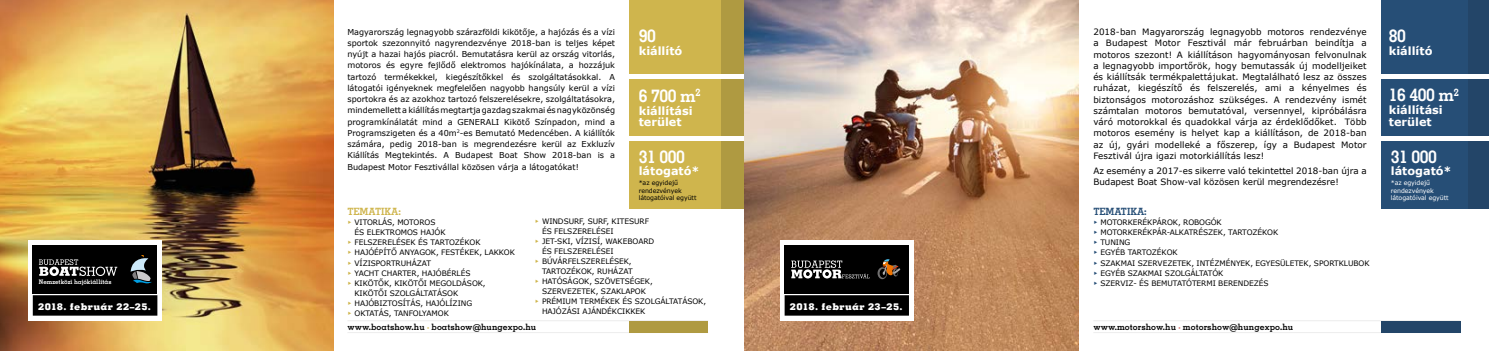
<style>
.page{position:relative;width:1489px;height:351px;background:#fff}
.page>*{position:absolute;margin:0;border:0;box-sizing:border-box;transform-origin:0 0}
.t1{font:700 17.5px "Memphis LT Pro";letter-spacing:-.025em;color:#fff}
.t2{font:700 11.25px/11.2px "Verdana";color:#fff}
.t3{font:700 10px "Memphis LT Pro";color:#cfb54d}
.t4{font:700 10px "Memphis LT Pro";color:#264e76}
.t5{font:800 9.38px "Memphis LT Pro";letter-spacing:.03em;color:#fff}
.t6{font:8.75px/11.2px "Verdana";color:#000;text-align:justify}
.t7{font:700 8.75px "Memphis LT Pro";letter-spacing:.01em;color:#000}
.t8{font:8.12px/11.2px "Verdana";color:#000;text-align:justify}
.t9{font:7.5px/10px "Verdana";letter-spacing:-.01em;color:#000}
.t10{font:6.25px/7.5px "Verdana";letter-spacing:-.01em;color:#000}
.t11{font:6.25px/7.5px "Verdana";letter-spacing:-.01em;color:#fff}
.t12{font:700 6.25px "Memphis LT Pro";color:#fff}
.s1{font-family:"Audi Type";color:#cfb54d}
.s2{color:#cfb54d}
.s3{font-family:"Audi Type";color:#264e76}
.s4{color:#d05e5a}
</style>
<div class="page">
<hr style="left:347px;top:332px;width:361px;height:1px;background:#ededed">
<hr style="left:347px;top:320px;width:361px;height:1px;background:#ededed">
<div style="left:629px;top:321px;width:79px;height:11px;background:#af9a41"></div>
<img style="left:0;top:0;width:333px;height:351px">
<div style="left:628px;top:141px;width:116px;height:68px;background:#cfb54d"></div>
<div style="left:720px;top:141px;width:24px;height:68px;background:#af9a41"></div>
<div style="left:628px;top:0;width:116px;height:74px;background:#cfb54d"></div>
<div style="left:720px;top:0;width:24px;height:74px;background:#af9a41"></div>
<div style="left:628px;top:79px;width:116px;height:57px;background:#cfb54d"></div>
<div style="left:720px;top:79px;width:24px;height:57px;background:#af9a41"></div>
<hr style="left:1093px;top:332px;width:367px;height:1px;background:#ededed">
<hr style="left:1093px;top:320px;width:367px;height:1px;background:#ededed">
<div style="left:1380px;top:321px;width:80px;height:11px;background:#234568"></div>
<img style="left:744px;top:0;width:334px;height:351px">
<svg style="left:780px;top:240px;width:133px;height:80px"></svg>
<div style="left:784px;top:295px;width:124px;height:20px;background:#000"></div>
<div style="left:784px;top:245px;width:124px;height:48px;background:#000"></div>
<svg style="left:791px;top:260px;width:78px;height:18px"></svg>
<svg style="left:877px;top:259px;width:23px;height:20px"></svg>
<svg style="left:28px;top:240px;width:134px;height:80px"></svg>
<div style="left:33px;top:295px;width:124px;height:20px;background:#000"></div>
<div style="left:33px;top:245px;width:124px;height:48px;background:#000"></div>
<svg style="left:39px;top:259px;width:78px;height:17px"></svg>
<svg style="left:131px;top:255px;width:21px;height:28px"></svg>
<div style="left:1380px;top:141px;width:108px;height:68px;background:#264e76"></div>
<div style="left:1467px;top:141px;width:21px;height:68px;background:#234568"></div>
<div style="left:1380px;top:0;width:108px;height:73px;background:#264e76"></div>
<div style="left:1468px;top:0;width:20px;height:73px;background:#234568"></div>
<div style="left:1380px;top:79px;width:108px;height:56px;background:#264e76"></div>
<div style="left:1467px;top:79px;width:21px;height:56px;background:#234568"></div>
<p class="t12" style="left:39px;top:278px;width:74px">Nemzetközi hajókiállítás</p>
<p class="t5" style="left:38px;top:300px;width:114px">2018. február 22–25.</p>
<p class="t8" style="left:347px;top:26px;width:269px">Magyarország legnagyobb szárazföldi kikötője, a hajózás és a vízi sportok szezonnyitó nagyrendezvénye 2018-ban is teljes képet nyújt a hazai hajós piacról. Bemutatásra kerül az ország vitorlás, motoros és egyre fejlődő elektromos hajókínálata, a hozzájuk tartozó termékekkel, kiegészítőkkel és szolgáltatásokkal. A látogatói igényeknek megfelelően nagyobb hangsúly kerül a vízi sportokra és az azokhoz tartozó felszerelésekre, szolgáltatásokra, mindemellett a kiállítás megtartja gazdag szakmai és nagyközönség programkínálatát mind a GENERALI Kikötő Színpadon, mind a Programszigeten és a 40m<sup>2</sup>-es Bemutató Medencében. A kiállítók számára, pedig 2018-ban is megrendezésre kerül az Exkluzív Kiállítás Megtekintés. A Budapest Boat Show 2018-ban is a Budapest Motor Fesztivállal közösen várja a látogatókat!</p>
<h1 class="t1" style="left:638px;top:25px;width:19px">90</h1>
<h2 class="t2" style="left:638px;top:45px;width:45px">kiállító</h2>
<h1 class="t1" style="left:638px;top:84px;width:63px">6 700 m<sup>2</sup></h1>
<h2 class="t2" style="left:638px;top:105px;width:55px">kiállítási terület</h2>
<h1 class="t1" style="left:638px;top:146px;width:48px">31 000</h1>
<h2 class="t2" style="left:638px;top:165px;width:62px">látogató*</h2>
<p class="t10" style="left:638px;top:179px;width:59px">*az egyidejű rendezvények látogatóival együtt</p>
<p class="t3" style="left:347px;top:206px;width:55px">TEMATIKA:</p>
<p class="t9" style="left:354px;top:218px;width:93px;text-indent:-7px"><span class="s1">•</span> VITORLÁS, MOTOROS<br>ÉS ELEKTROMOS HAJÓK</p>
<p class="t9" style="left:347px;top:238px;width:135px"><span class="s1">•</span> FELSZERELÉSEK ÉS TARTOZÉKOK</p>
<p class="t9" style="left:347px;top:248px;width:169px"><span class="s1">•</span> HAJÓÉPÍTŐ ANYAGOK, FESTÉKEK, LAKKOK</p>
<p class="t9" style="left:347px;top:258px;width:85px"><span class="s1">•</span> VÍZISPORTRUHÁZAT</p>
<p class="t9" style="left:347px;top:268px;width:125px"><span class="s1">•</span> YACHT CHARTER, HAJÓBÉRLÉS</p>
<p class="t9" style="left:354px;top:278px;width:133px;text-indent:-7px"><span class="s1">•</span> KIKÖTŐK, KIKÖTŐI MEGOLDÁSOK,<br>KIKÖTŐI SZOLGÁLTATÁSOK</p>
<p class="t9" style="left:347px;top:298px;width:126px"><span class="s1">•</span> HAJÓBIZTOSÍTÁS, HAJÓLÍZING</p>
<p class="t9" style="left:347px;top:308px;width:103px"><span class="s1">•</span> OKTATÁS, TANFOLYAMOK</p>
<p class="t9" style="left:542px;top:216px;width:108px;text-indent:-7px"><span class="s1">•</span> WINDSURF, SURF, KITESURF<br>ÉS FELSZERELÉSEI</p>
<p class="t9" style="left:542px;top:236px;width:114px;text-indent:-7px"><span class="s1">•</span> JET-SKI, VÍZISÍ, WAKEBOARD<br>ÉS FELSZERELÉSEI</p>
<p class="t9" style="left:535px;top:256px;width:99px;text-align:right"><span class="s1">•</span> BÚVÁRFELSZERELÉSEK,<br>TARTOZÉKOK, RUHÁZAT</p>
<p class="t9" style="left:535px;top:276px;width:119px;text-align:center"><span class="s1">•</span> HATÓSÁGOK, SZÖVETSÉGEK,<br>SZERVEZETEK, SZAKLAPOK</p>
<p class="t9" style="left:542px;top:296px;width:166px;text-indent:-7px"><span class="s1">•</span> PRÉMIUM TERMÉKEK ÉS SZOLGÁLTATÁSOK,<br>HAJÓZÁSI AJÁNDÉKCIKKEK</p>
<p class="t5" style="left:789px;top:300px;width:114px">2018. február 23–25.</p>
<p class="t7" style="left:347px;top:321px;width:190px">www.boatshow.hu <span class="s2">·</span> boatshow@hungexpo.hu</p>
<p class="t6" style="left:1093px;top:26px;width:275px">2018-ban Magyarország legnagyobb motoros rendezvénye a Budapest Motor Fesztivál már februárban beindítja a motoros szezont! A kiállításon hagyományosan felvonulnak a legnagyobb importőrök, hogy bemutassák új modelljeiket és kiállítsák termékpalettájukat. Megtalálható lesz az összes ruházat, kiegészítő és felszerelés, ami a kényelmes és biztonságos motorozáshoz szükséges. A rendezvény ismét számtalan motoros bemutatóval, versennyel, kipróbálásra váró motorokkal és quadokkal várja az érdeklődőket. Több motoros esemény is helyet kap a kiállításon, de 2018-ban az új, gyári modelleké a főszerep, így a Budapest Motor Fesztivál újra igazi motorkiállítás lesz!</p>
<p class="t6" style="left:1093px;top:165px;width:275px">Az esemény a 2017-es sikerre való tekintettel 2018-ban újra a<br>Budapest Boat Show-val közösen kerül megrendezésre!</p>
<p class="t4" style="left:1093px;top:206px;width:55px">TEMATIKA:</p>
<p class="t9" style="left:1093px;top:218px;width:130px"><span class="s3">•</span> MOTORKERÉKPÁROK, ROBOGÓK</p>
<p class="t9" style="left:1093px;top:228px;width:186px"><span class="s3">•</span> MOTORKERÉKPÁR-ALKATRÉSZEK, TARTOZÉKOK</p>
<p class="t9" style="left:1093px;top:238px;width:39px"><span class="s3">•</span> TUNING</p>
<p class="t9" style="left:1093px;top:248px;width:86px"><span class="s3">•</span> EGYÉB TARTOZÉKOK</p>
<p class="t9" style="left:1093px;top:258px;width:278px"><span class="s3">•</span> SZAKMAI SZERVEZETEK, INTÉZMÉNYEK, EGYESÜLETEK, SPORTKLUBOK</p>
<p class="t9" style="left:1093px;top:268px;width:132px"><span class="s3">•</span> EGYÉB SZAKMAI SZOLGÁLTATÓK</p>
<p class="t9" style="left:1093px;top:278px;width:177px"><span class="s3">•</span> SZERVIZ- ÉS BEMUTATÓTERMI BERENDEZÉS</p>
<p class="t7" style="left:1093px;top:321px;width:201px">www.motorshow.hu <span class="s4">·</span> motorshow@hungexpo.hu</p>
<h1 class="t1" style="left:1388px;top:25px;width:19px">80</h1>
<h2 class="t2" style="left:1388px;top:45px;width:45px">kiállító</h2>
<h1 class="t1" style="left:1388px;top:84px;width:72px">16 400 m<sup>2</sup></h1>
<h2 class="t2" style="left:1388px;top:104px;width:55px">kiállítási terület</h2>
<h1 class="t1" style="left:1390px;top:146px;width:48px">31 000</h1>
<h2 class="t2" style="left:1390px;top:165px;width:62px">látogató*</h2>
<p class="t11" style="left:1390px;top:179px;width:59px">*az egyidejű rendezvények látogatóival együtt</p>
</div>
